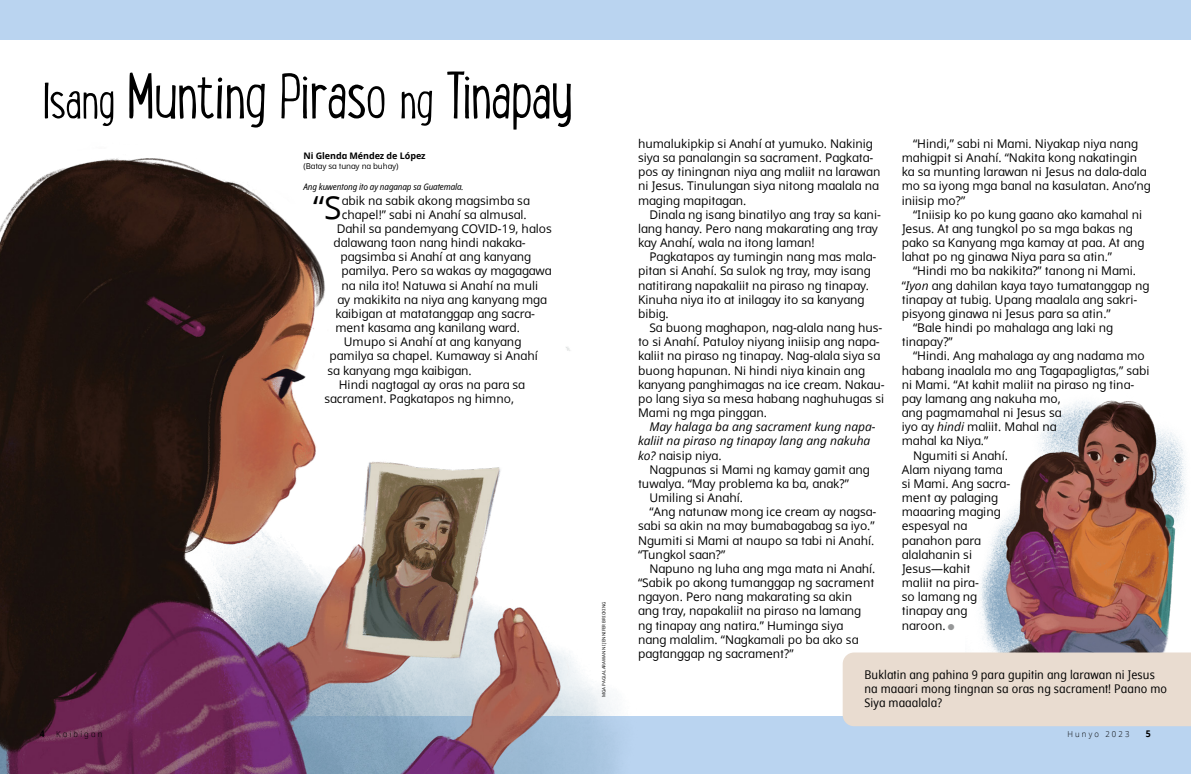
<style>
.page{position:relative;width:1191px;height:774px;background:#fff}
.page>*{position:absolute;margin:0;border:0;box-sizing:border-box;transform-origin:0 0}
.t1{font:300 68.4px "Lunch Box";letter-spacing:-.04em;color:#000}
.p1_first{font:31.8px "Dots Solidlds Lat";color:#000}
.p1{font:12px/14.2px "Dots Solidlds Lat";color:#000}
.p1_aside_info_first{font:12px/14.2px "Dots Solid Condlds Lat";letter-spacing:.01em;color:#000}
.p1-2{font:italic 12px/14.2px "Dots Solidlds Lat";color:#000}
.p1_first-2{font:12px/14.2px "Dots Solidlds Lat";color:#000}
.t2{font:700 9.2px "Dots Solidlds Lat";color:#000;scale:.95 1}
.p1_bio{font:italic 9px "Dots Solid Condlds Lat";letter-spacing:-.01em;color:#000}
.p1_author-name{font:700 9px "Dots Solidlds Lat";letter-spacing:-.005em;color:#000}
.t3{font:300 8.2px "Dots Solidlds Lat";letter-spacing:.28em;color:#000;scale:.95 1}
.p1_author-role{font:8px "Dots Solidlds Lat";letter-spacing:-.005em;color:#000}
.t4{font:4.5px "Dots Solidlds Lat";color:#000}
.s1{font-size:54.6px}
.s2{font-style:normal}
.s3{font-style:italic}
.s4{font-family:"Ding P Ilds Dpi";font-size:8.5px;color:#969798}
</style>
<div class="page">
<div style="left:0;top:716px;width:1191px;height:58px;background:#bad4f0"></div>
<div style="left:0;top:0;width:1191px;height:40px;background:#bad4f0"></div>
<img style="left:979px;top:400px;width:207px;height:252px">
<div style="left:842px;top:652px;width:349px;height:74px;background:#e9dcd0"></div>
<img style="left:0;top:158px;width:615px;height:616px">
<p class="t1" style="left:42px;top:55px;width:531px"><span class="s1">Isang</span> Munting Piraso <span class="s1">ng</span> Tinapay</p>
<p class="p1_author-name" style="left:303px;top:149px;width:124px">Ni Glenda Méndez de López</p>
<p class="p1_author-role" style="left:303px;top:160px;width:97px">(Batay sa tunay na buhay)</p>
<p class="p1_bio" style="left:303px;top:180px;width:162px">Ang kuwentong ito ay naganap sa Guatemala.</p>
<p class="p1_first" style="left:313px;top:184px;width:30px">“S</p>
<p class="p1_first-2" style="left:342px;top:193px;width:190px">abik na sabik akong magsimba sa chapel!” sabi ni Anahí sa almusal.</p>
<p class="p1" style="left:337px;top:221px;width:216px">Dahil sa pandemyang COVID-19, halos</p>
<p class="p1" style="left:333px;top:236px;width:194px">dalawang taon nang hindi nakaka-</p>
<p class="p1" style="left:340px;top:250px;width:192px">pagsimba si Anahí at ang kanyang</p>
<p class="p1" style="left:341px;top:264px;width:212px">pamilya. Pero sa wakas ay magagawa</p>
<p class="p1" style="left:341px;top:278px;width:198px">na nila ito! Natuwa si Anahí na muli</p>
<p class="p1" style="left:337px;top:292px;width:211px">ay makikita na niya ang kanyang mga</p>
<p class="p1" style="left:335px;top:306px;width:201px">kaibigan at matatanggap ang sacra-</p>
<p class="p1" style="left:335px;top:321px;width:186px">ment kasama ang kanilang ward.</p>
<p class="p1" style="left:327px;top:335px;width:212px;text-indent:16px">Umupo si Anahí at ang kanyang pamilya sa chapel. Kumaway si Anahí sa kanyang mga kaibigan.</p>
<p class="p1" style="left:324px;top:377px;width:202px;text-indent:14px">Hindi nagtagal ay oras na para sa sacrament. Pagkatapos ng himno,</p>
<p class="t4" style="left:600px;top:697px;width:97px;rotate:-90deg">MGA PAGLALARAWAN NI JENNIFER BRICKING</p>
<p class="p1" style="left:638px;top:136px;width:244px">humalukipkip si Anahí at yumuko. Nakinig siya sa panalangin sa sacrament. Pagkata&shy;pos ay tiningnan niya ang maliit na larawan ni Jesus. Tinulungan siya nitong maalala na maging mapitagan.</p>
<p class="p1" style="left:638px;top:207px;width:244px;text-indent:11px">Dinala ng isang binatilyo ang tray sa kani&shy;lang hanay. Pero nang makarating ang tray kay Anahí, wala na itong laman!</p>
<p class="p1" style="left:638px;top:250px;width:240px;text-indent:11px">Pagkatapos ay tumingin nang mas mala&shy;pitan si Anahí. Sa sulok ng tray, may isang natitirang napakaliit na piraso ng tinapay.<br>Kinuha niya ito at inilagay ito sa kanyang bibig.</p>
<p class="p1" style="left:638px;top:321px;width:248px;text-indent:11px">Sa buong maghapon, nag-alala nang hus&shy;to si Anahí. Patuloy niyang iniisip ang napa&shy;kaliit na piraso ng tinapay. Nag-alala siya sa buong hapunan. Ni hindi niya kinain ang kanyang panghimagas na ice cream. Nakau&shy;po lang siya sa mesa habang naghuhugas si Mami ng mga pinggan.</p>
<p class="p1-2" style="left:638px;top:420px;width:239px;text-indent:11px">May halaga ba ang sacrament kung napa&shy;kaliit na piraso ng tinapay lang ang nakuha ko? <span class="s2">naisip niya.</span></p>
<p class="p1" style="left:638px;top:462px;width:233px;text-indent:11px">Nagpunas si Mami ng kamay gamit ang tuwalya. “May problema ka ba, anak?”</p>
<p class="p1" style="left:649px;top:491px;width:95px">Umiling si Anahí.</p>
<p class="p1" style="left:638px;top:505px;width:240px;text-indent:11px">“Ang natunaw mong ice cream ay nagsa&shy;sabi sa akin na may bumabagabag sa iyo.” Ngumiti si Mami at naupo sa tabi ni Anahí. “Tungkol saan?”</p>
<p class="p1" style="left:638px;top:561px;width:239px;text-indent:11px">Napuno ng luha ang mga mata ni Anahí. “Sabik po akong tumanggap ng sacrament ngayon. Pero nang makarating sa akin ang tray, napakaliit na piraso na lamang ng tinapay ang natira.” Huminga siya<br>nang malalim. “Nagkamali po ba ako sa pagtanggap ng sacrament?”</p>
<p class="p1" style="left:901px;top:136px;width:250px;text-indent:11px">“Hindi,” sabi ni Mami. Niyakap niya nang mahigpit si Anahí. “Nakita kong nakatingin ka sa munting larawan ni Jesus na dala-dala mo sa iyong mga banal na kasulatan. Ano’ng iniisip mo?”</p>
<p class="p1" style="left:901px;top:207px;width:244px;text-indent:11px">“Iniisip ko po kung gaano ako kamahal ni Jesus. At ang tungkol po sa mga bakas ng pako sa Kanyang mga kamay at paa. At ang lahat po ng ginawa Niya para sa atin.”</p>
<p class="p1" style="left:901px;top:264px;width:249px;text-indent:11px">“Hindi mo ba nakikita?” tanong ni Mami. “<span class="s3">Iyon</span> ang dahilan kaya tayo tumatanggap ng tinapay at tubig. Upang maalala ang sakri&shy;pisyong ginawa ni Jesus para sa atin.”</p>
<p class="p1" style="left:901px;top:321px;width:213px;text-indent:11px">“Bale hindi po mahalaga ang laki ng tinapay?”</p>
<p class="p1" style="left:901px;top:349px;width:249px;text-indent:11px">“Hindi. Ang mahalaga ay ang nadama mo habang inaalala mo ang Tagapagligtas,” sabi ni Mami. “At kahit maliit na piraso ng tina&shy;pay lamang ang nakuha mo,<br>ang pagmamahal ni Jesus sa<br>iyo ay <span class="s3">hindi</span> maliit. Mahal na<br>mahal ka Niya.”</p>
<p class="p1" style="left:901px;top:448px;width:110px;text-indent:11px">Ngumiti si Anahí.<br>Alam niyang tama si Mami. Ang sacra&shy;ment ay palaging maaaring maging espesyal na panahon para alalahanin si<br>Jesus—kahit<br>maliit na pira-<br>so lamang ng tinapay ang naroon. <span class="s4">●</span></p>
<p class="p1_aside_info_first" style="left:864px;top:668px;width:304px">Buklatin ang pahina 9 para gupitin ang larawan ni Jesus na maaari mong tingnan sa oras ng sacrament! Paano mo<br>Siya maaalala?</p>
<p class="t2" style="left:40px;top:727px;width:7px">4</p>
<p class="t3" style="left:56px;top:728px;width:50px">Kaibigan</p>
<p class="t3" style="left:1067px;top:728px;width:67px">Hunyo 2023</p>
<p class="t2" style="left:1146px;top:727px;width:7px">5</p>
</div>
